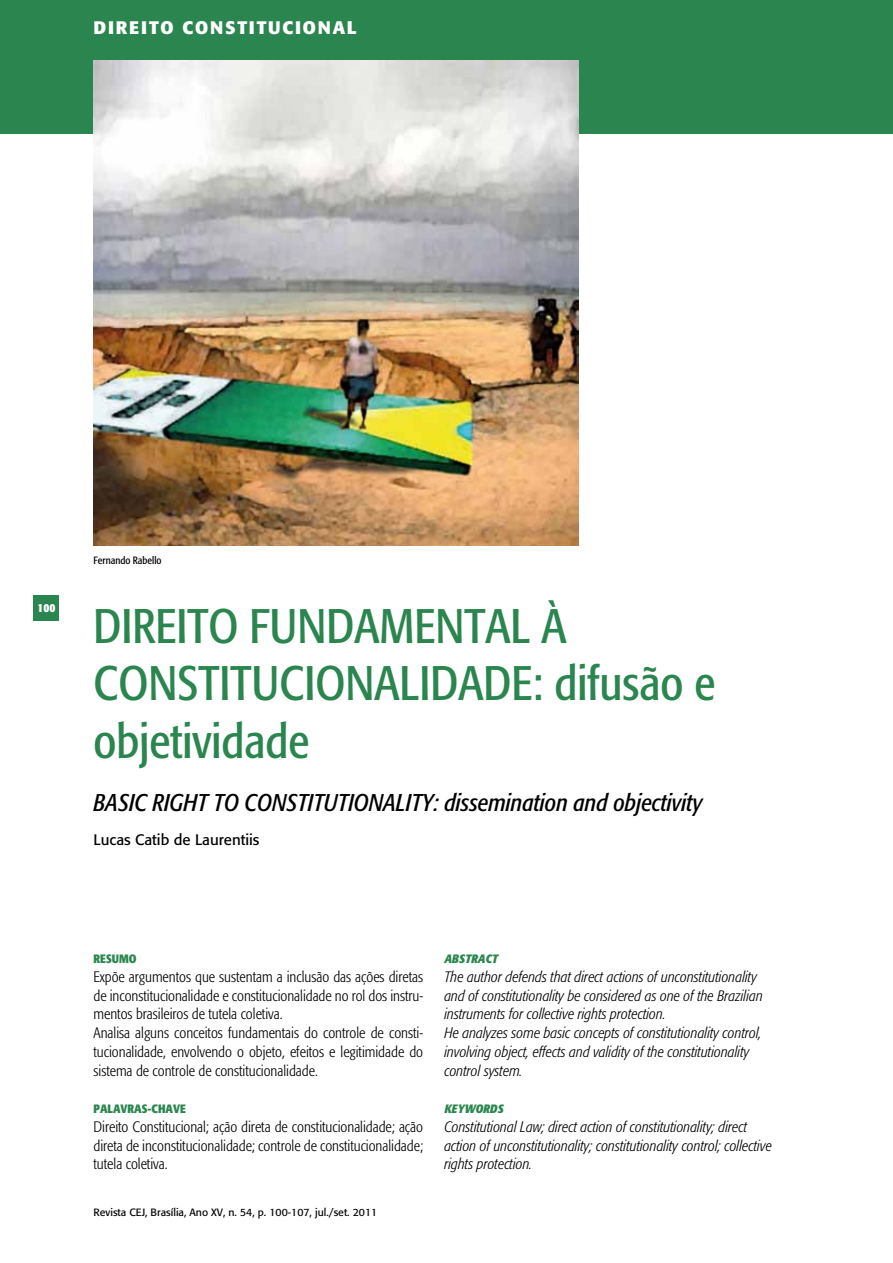
<style>
.page{position:relative;width:893px;height:1263px;background:#fff}
.page>*{position:absolute;margin:0;border:0;box-sizing:border-box;transform-origin:0 0}
.t1{font:condensed 48px/57.6px "Formata";color:#2a864e}
.t2{font:italic condensed 24px "Formata";color:#000}
.t3{font:700 18px "Formata";letter-spacing:.1em;color:#fff}
.t4{font:300 condensed 15px/18.8px "Formata";color:#000}
.t5{font:italic 300 condensed 15px/18.8px "Formata";color:#000}
.t6{font:15px "Formata";color:#000}
.t7{font:700 condensed 12px "Formata";color:#2a864e}
.t8{font:italic 700 condensed 12px "Formata";color:#2a864e}
.t9{font:700 condensed 12px "Formata";color:#fff}
.t10{font:10.5px "Formata";color:#000}
.t11{font:condensed 10.5px "Formata";color:#000}
</style>
<div class="page">
<div style="left:34px;top:595px;width:25px;height:26px;background:#2a864e"></div>
<div style="left:0;top:0;width:893px;height:134px;background:#2a864e"></div>
<img style="left:94px;top:60px;width:485px;height:485px">
<p class="t3" style="left:94px;top:17px;width:265px">DIREITO CONSTITUCIONAL</p>
<p class="t9" style="left:37px;top:601px;width:19px">100</p>
<p class="t11" style="left:94px;top:554px;width:69px">Fernando Rabello</p>
<h1 class="t1" style="left:94px;top:597px;width:623px">DIREITO FUNDAMENTAL À<br>CONSTITUCIONALIDADE: difusão e objetividade</h1>
<h2 class="t2" style="left:94px;top:789px;width:610px">Basic right to constitutionality: dissemination and objectivity</h2>
<p class="t6" style="left:94px;top:831px;width:167px">Lucas Catib de Laurentiis</p>
<p class="t7" style="left:94px;top:951px;width:44px">RESUMO</p>
<p class="t4" style="left:94px;top:967px;width:331px">Expõe argumentos que sustentam a inclusão das ações diretas de inconstitucionalidade e constitucionalidade no rol dos instru&shy;mentos brasileiros de tutela coletiva.<br>Analisa alguns conceitos fundamentais do controle de consti&shy;tucionalidade, envolvendo o objeto, efeitos e legitimidade do sistema de controle de constitucionalidade.</p>
<p class="t7" style="left:94px;top:1101px;width:94px">PALAVRAS-CHAVE</p>
<p class="t4" style="left:94px;top:1117px;width:331px;text-align:justify">Direito Constitucional; ação direta de constitucionalidade; ação direta de inconstitucionalidade; controle de constitucionalidade; tutela coletiva.</p>
<p class="t10" style="left:94px;top:1206px;width:285px">Revista CEJ, Brasília, Ano XV, n. 54, p. 100-107, jul./set. 2011</p>
<p class="t8" style="left:444px;top:951px;width:55px">ABSTRACT</p>
<p class="t5" style="left:444px;top:967px;width:320px">The author defends that direct actions of unconstitutionality and of constitutionality be considered as one of the Brazilian instruments for collective rights protection.<br>He analyzes some basic concepts of constitutionality control, involving object, effects and validity of the constitutionality control system.</p>
<p class="t8" style="left:444px;top:1101px;width:61px">KEYWORDS</p>
<p class="t5" style="left:444px;top:1117px;width:329px">Constitutional Law; direct action of constitutionality; direct action of unconstitutionality; constitutionality control; collective rights protection.</p>
</div>
